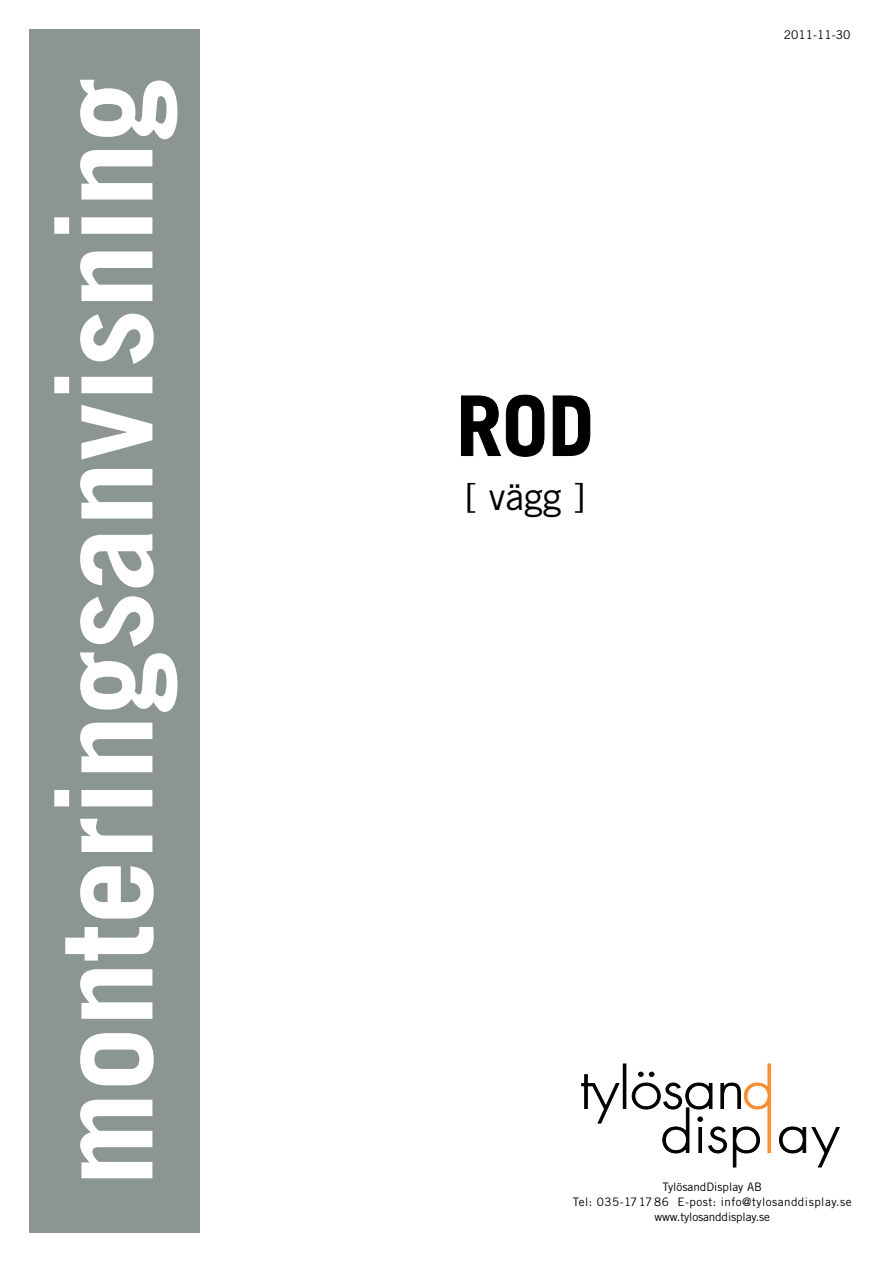
<style>
.page{position:relative;width:893px;height:1263px;background:#fff}
.page>*{position:absolute;margin:0;border:0;box-sizing:border-box;transform-origin:0 0}
.t1{font:700 130.5px "Trade Gothic";color:#fff}
.t2{font:700 82.5px "Trade Gothic";color:#000}
.t3{font:37.5px "Trade Gothic";color:#000}
.t4{font:12px "Trade Gothic";color:#000}
.t5{font:11.7px/15px "Trade Gothic";letter-spacing:.04em;color:#000;text-align:center}
.t6{font:11.7px "Trade Gothic";color:#000}
</style>
<div class="page">
<svg style="left:461px;top:394px;width:84px;height:63px"></svg>
<svg style="left:552px;top:395px;width:39px;height:61px"></svg>
<svg style="left:581px;top:1074px;width:39px;height:50px"></svg>
<div style="left:623px;top:1064px;width:3px;height:45px;border:1px solid #000"></div>
<svg style="left:779px;top:1126px;width:61px;height:41px"></svg>
<svg style="left:632px;top:1064px;width:139px;height:103px"></svg>
<div style="left:30px;top:30px;width:170px;height:1203px;background:#8b9594"></div>
<h1 class="t1" style="left:26px;top:1186px;width:1111px;rotate:-90deg">monteringsanvisning</h1>
<h2 class="t2" style="left:456px;top:375px;width:139px">ROD</h2>
<h3 class="t3" style="left:465px;top:473px;width:122px">[ vägg ]</h3>
<p class="t4" style="left:784px;top:28px;width:68px">2011-11-30</p>
<p class="t5" style="left:573px;top:1179px;width:280px">TylösandDisplay AB<br>Tel: 035-171786 E-post: info@tylosanddisplay.se</p>
<p class="t6" style="left:654px;top:1210px;width:117px">www.tylosanddisplay.se</p>
</div>
